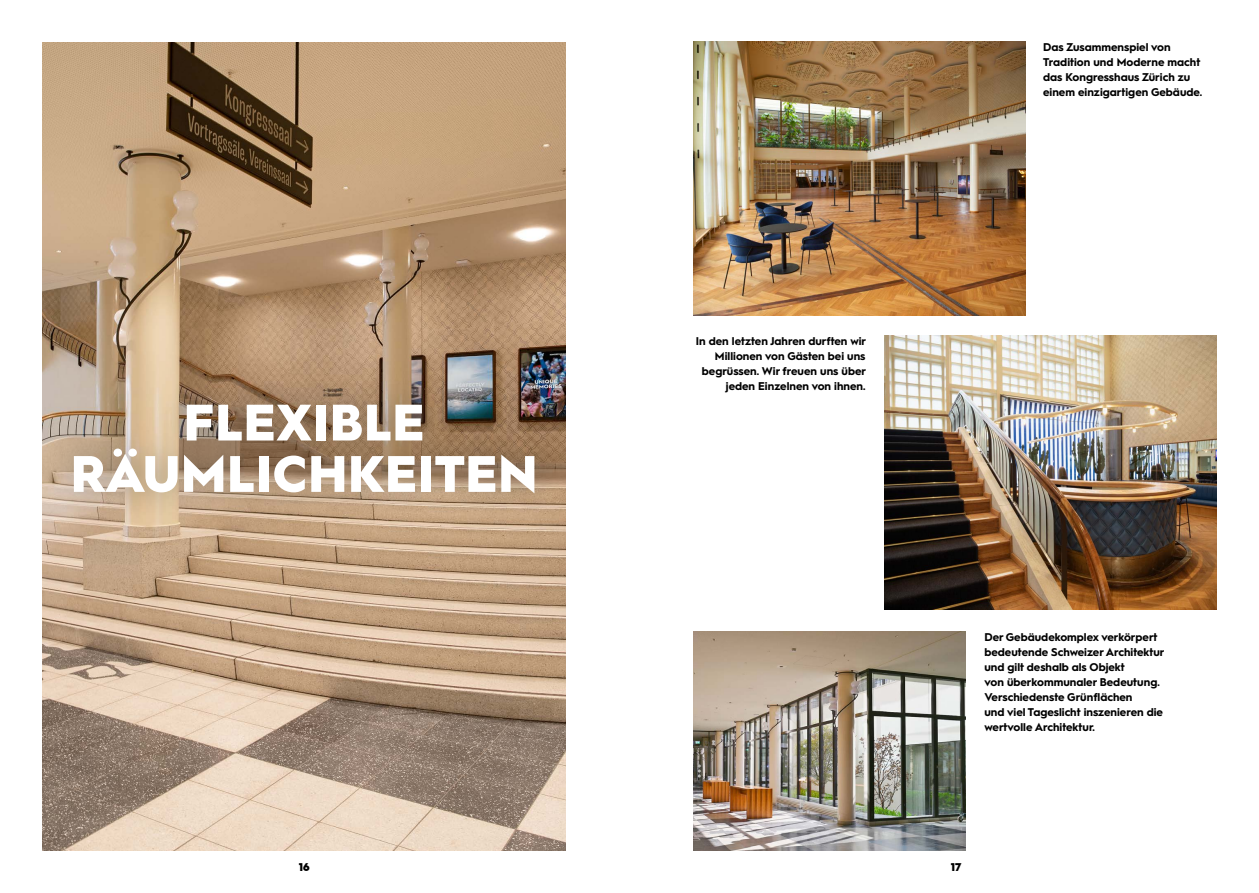
<style>
.page{position:relative;width:1259px;height:893px;background:#fff}
.page>*{position:absolute;margin:0;border:0;box-sizing:border-box;transform-origin:0 0}
.t1{font:900 51.3px/51.3px "Hurme Geometric Sans 1";letter-spacing:.02em;color:#fff;text-align:center}
.t2{font:700 11.25px/15px "Hurme Geometric Sans 1";color:#000}
.t3{font:900 11.25px "Hurme Geometric Sans 1";color:#000}
</style>
<div class="page">
<img style="left:43px;top:43px;width:523px;height:808px">
<img style="left:693px;top:42px;width:332px;height:273px">
<img style="left:884px;top:336px;width:332px;height:273px">
<img style="left:693px;top:631px;width:272px;height:220px">
<div style="left:47px;top:378px;width:513px;height:141px;background:#4d5551;opacity:.25"></div>
<p class="t2" style="left:1043px;top:38px;width:161px">Das Zusammenspiel von<br>Tradition und Moderne macht das Kongresshaus Zürich zu einem einzigartigen Gebäude.</p>
<h1 class="t1" style="left:71px;top:394px;width:468px">FLEXIBLE<br>RÄUMLICHKEITEN</h1>
<p class="t2" style="left:696px;top:333px;width:172px;text-align:right">In den letzten Jahren durften wir<br>Millionen von Gästen bei uns begrüssen. Wir freuen uns über jeden Einzelnen von ihnen.</p>
<p class="t2" style="left:984px;top:628px;width:182px">Der Gebäudekomplex verkörpert bedeutende Schweizer Architektur und gilt deshalb als Objekt<br>von überkommunaler Bedeutung.<br>Verschiedenste Grünflächen<br>und viel Tageslicht inszenieren die wertvolle Architektur.</p>
<p class="t3" style="left:299px;top:859px;width:12px">16</p>
<p class="t3" style="left:951px;top:859px;width:12px">17</p>
</div>
